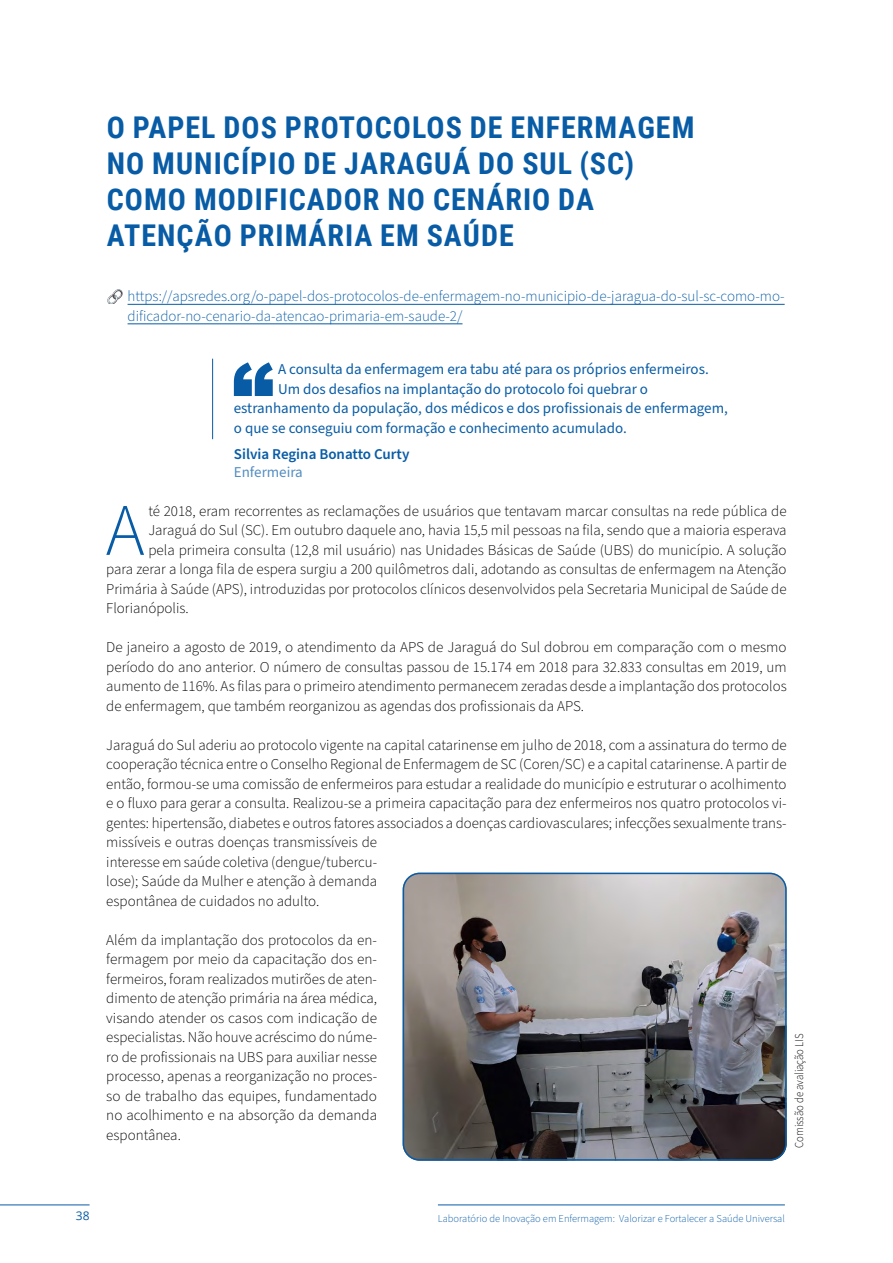
<style>
.page{position:relative;width:893px;height:1263px;background:#fff}
.page>*{position:absolute;margin:0;border:0;box-sizing:border-box;transform-origin:0 0}
.t1{font:900 84.45px "Arial";color:#085ca6}
.t2{font:300 74.25px "Source Sans Pro";color:#085ca6}
.t3{font:700 30px/36px "Roboto Condensed";letter-spacing:.035em;color:#085ca6}
.t4{font:300 15px/19.5px "Source Sans Pro";color:#000;text-align:justify}
.t5{font:15px "Source Sans Pro";color:#085ca6}
.t6{font:300 15px/19.5px "Source Sans Pro";color:#085ca6}
.t7{font:600 15px "Source Sans Pro";color:#085ca6}
.t8{font:15px "Source Sans Pro";color:#528dc1}
.t9{font:300 12px "Source Sans Pro";color:#000;scale:.9 1}
.t10{font:12px "Open Sans";color:#085ca6}
.t11{font:300 10.5px "Source Sans Pro";color:#085ca6}
</style>
<div class="page">
<hr style="left:438px;top:1204px;width:347px;height:1px;background:#085ca6">
<hr style="left:128px;top:304px;width:657px;height:1px;background:#085ca6">
<hr style="left:128px;top:324px;width:334px;height:1px;background:#085ca6">
<hr style="left:212px;top:359px;width:1px;height:80px;background:#085ca6">
<img style="left:403px;top:873px;width:382px;height:286px">
<div style="left:403px;top:873px;width:384px;height:288px;border:2px solid #085ca6;border-radius:16px"></div>
<hr style="left:0;top:1204px;width:90px;height:1px;background:#085ca6">
<h3 class="t3" style="left:107px;top:108px;width:589px">O PAPEL DOS PROTOCOLOS DE ENFERMAGEM<br>NO MUNICÍPIO DE JARAGUÁ DO SUL (SC)<br>COMO MODIFICADOR NO CENÁRIO DA<br>ATENÇÃO PRIMÁRIA EM SAÚDE</h3>
<p class="t6" style="left:128px;top:287px;width:659px">https://apsredes.org/o-papel-dos-protocolos-de-enfermagem-no-municipio-de-jaragua-do-sul-sc-como-mo&shy;dificador-no-cenario-da-atencao-primaria-em-saude-2/</p>
<h1 class="t1" style="left:232px;top:332px;width:44px">“</h1>
<p class="t5" style="left:278px;top:359px;width:432px">A consulta da enfermagem era tabu até para os próprios enfermeiros.</p>
<p class="t5" style="left:278px;top:379px;width:371px">Um dos desafios na implantação do protocolo foi quebrar o</p>
<p class="t5" style="left:234px;top:398px;width:495px">estranhamento da população, dos médicos e dos profissionais de enfermagem,</p>
<p class="t5" style="left:234px;top:418px;width:394px">o que se conseguiu com formação e conhecimento acumulado.</p>
<p class="t7" style="left:234px;top:444px;width:177px">Silvia Regina Bonatto Curty</p>
<p class="t8" style="left:234px;top:462px;width:70px">Enfermeira</p>
<h2 class="t2" style="left:106px;top:481px;width:40px">A</h2>
<p class="t4" style="left:148px;top:502px;width:640px">té 2018, eram recorrentes as reclamações de usuários que tentavam marcar consultas na rede pública de</p>
<p class="t4" style="left:148px;top:521px;width:640px">Jaraguá do Sul (SC). Em outubro daquele ano, havia 15,5 mil pessoas na fila, sendo que a maioria esperava</p>
<p class="t4" style="left:148px;top:541px;width:640px">pela primeira consulta (12,8 mil usuário) nas Unidades Básicas de Saúde (UBS) do município. A solução</p>
<p class="t4" style="left:106px;top:560px;width:682px">para zerar a longa fila de espera surgiu a 200 quilômetros dali, adotando as consultas de enfermagem na Atenção</p>
<p class="t4" style="left:106px;top:580px;width:682px">Primária à Saúde (APS), introduzidas por protocolos clínicos desenvolvidos pela Secretaria Municipal de Saúde de</p>
<p class="t4" style="left:106px;top:599px;width:84px">Florianópolis.</p>
<p class="t4" style="left:106px;top:638px;width:682px">De janeiro a agosto de 2019, o atendimento da APS de Jaraguá do Sul dobrou em comparação com o mesmo período do ano anterior. O número de consultas passou de 15.174 em 2018 para 32.833 consultas em 2019, um aumento de 116%. As filas para o primeiro atendimento permanecem zeradas desde a implantação dos protocolos de enfermagem, que também reorganizou as agendas dos profissionais da APS.</p>
<p class="t4" style="left:106px;top:736px;width:682px;text-align:left">Jaraguá do Sul aderiu ao protocolo vigente na capital catarinense em julho de 2018, com a assinatura do termo de cooperação técnica entre o Conselho Regional de Enfermagem de SC (Coren/SC) e a capital catarinense. A partir de então, formou-se uma comissão de enfermeiros para estudar a realidade do município e estruturar o acolhimento e o fluxo para gerar a consulta. Realizou-se a primeira capacitação para dez enfermeiros nos quatro protocolos vi&shy;gentes: hipertensão, diabetes e outros fatores associados a doenças cardiovasculares; infecções sexualmente trans&shy;missíveis e outras doenças transmissíveis de<br>interesse em saúde coletiva (dengue/tubercu-<br>lose); Saúde da Mulher e atenção à demanda<br>espontânea de cuidados no adulto.</p>
<p class="t4" style="left:106px;top:931px;width:272px">Além da implantação dos protocolos da en&shy;fermagem por meio da capacitação dos en&shy;fermeiros, foram realizados mutirões de aten&shy;dimento de atenção primária na área médica, visando atender os casos com indicação de especialistas. Não houve acréscimo do núme&shy;ro de profissionais na UBS para auxiliar nesse processo, apenas a reorganização no proces&shy;so de trabalho das equipes, fundamentado no acolhimento e na absorção da demanda espontânea.</p>
<p class="t9" style="left:791px;top:1148px;width:129px;rotate:-90deg">Comissão de avaliação LIS</p>
<p class="t10" style="left:76px;top:1208px;width:15px">38</p>
<p class="t11" style="left:438px;top:1211px;width:348px">Laboratório de Inovação em Enfermagem: Valorizar e Fortalecer a Saúde Universal</p>
</div>
